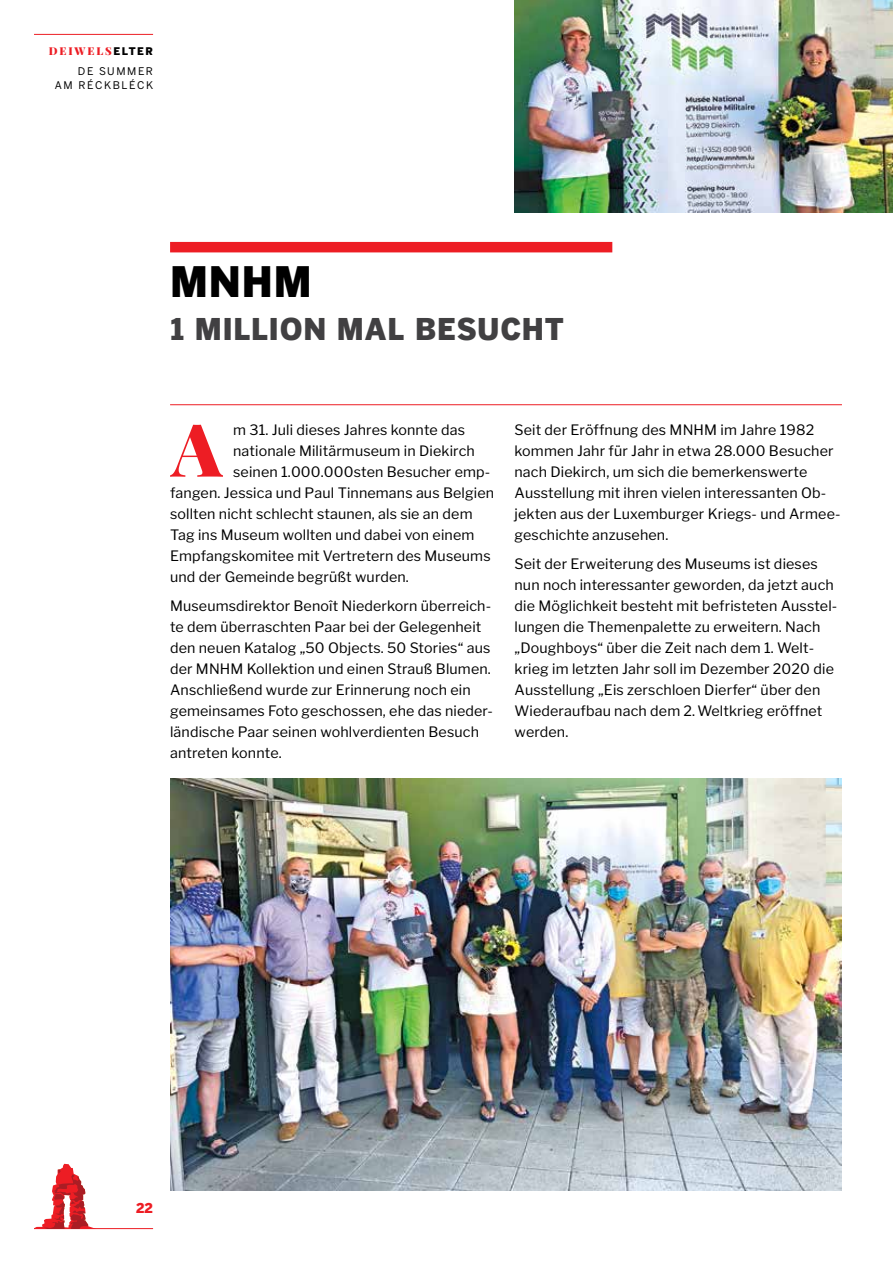
<style>
.page{position:relative;width:893px;height:1263px;background:#fff}
.page>*{position:absolute;margin:0;border:0;box-sizing:border-box;transform-origin:0 0}
.t1{font:900 73.5px "Playfair Display";color:#ed1d24}
.t2{font:900 42px "Benton Gothic";color:#000}
.t3{font:900 30px "Benton Gothic";letter-spacing:.025em;color:#414042}
.t4{font:14.25px/21px "Libre Franklin";letter-spacing:.01em;color:#000}
.t5{font:900 13.5px "Benton Sans";color:#ed1d24}
.t6{font:900 10.8px "Playfair Display";letter-spacing:.17em;color:#ed1d24}
.t7{font:10.5px/13.5px "Benton Sans";letter-spacing:.15em;color:#000;text-align:right}
.s1{font-family:"Benton Sans";font-size:10.5px;color:#000}
</style>
<div class="page">
<hr style="left:34px;top:1228px;width:119px;height:1px;background:#ed1d24">
<hr style="left:34px;top:34px;width:119px;height:1px;background:#ed1d24">
<svg style="left:34px;top:1164px;width:62px;height:65px"></svg>
<img style="left:514px;top:0;width:379px;height:213px">
<img style="left:170px;top:778px;width:672px;height:413px">
<div style="left:170px;top:242px;width:442px;height:10px;background:#ed1d24"></div>
<hr style="left:170px;top:404px;width:672px;height:1px;background:#ed1d24">
<p class="t6" style="left:49px;top:42px;width:106px">DEIWELS<span class="s1">ELTER</span></p>
<p class="t7" style="left:55px;top:65px;width:100px">DE SUMMER<br>AM RÉCKBLÉCK</p>
<h2 class="t2" style="left:170px;top:263px;width:143px">MNHM</h2>
<h3 class="t3" style="left:170px;top:316px;width:396px">1 MILLION MAL BESUCHT</h3>
<h1 class="t1" style="left:172px;top:391px;width:52px">A</h1>
<p class="t4" style="left:233px;top:419px;width:233px">m 31. Juli dieses Jahres konnte das</p>
<p class="t4" style="left:233px;top:440px;width:243px">nationale Militärmuseum in Diekirch</p>
<p class="t4" style="left:233px;top:461px;width:259px">seinen 1.000.000sten Besucher emp-</p>
<p class="t4" style="left:170px;top:482px;width:325px">fangen. Jessica und Paul Tinnemans aus Belgien</p>
<p class="t4" style="left:170px;top:503px;width:304px">sollten nicht schlecht staunen, als sie an dem</p>
<p class="t4" style="left:170px;top:524px;width:306px">Tag ins Museum wollten und dabei von einem</p>
<p class="t4" style="left:170px;top:545px;width:322px">Empfangskomitee mit Vertretern des Museums</p>
<p class="t4" style="left:170px;top:566px;width:240px">und der Gemeinde begrüßt wurden.</p>
<p class="t4" style="left:170px;top:596px;width:324px">Museumsdirektor Benoît Niederkorn überreich&shy;te dem überraschten Paar bei der Gelegenheit den neuen Katalog „50 Objects. 50 Stories“ aus der MNHM Kollektion und einen Strauß Blumen.<br>Anschließend wurde zur Erinnerung noch ein gemeinsames Foto geschossen, ehe das nieder&shy;ländische Paar seinen wohlverdienten Besuch antreten konnte.</p>
<p class="t4" style="left:514px;top:419px;width:327px">Seit der Eröffnung des MNHM im Jahre 1982 kommen Jahr für Jahr in etwa 28.000 Besucher nach Diekirch, um sich die bemerkenswerte Ausstellung mit ihren vielen interessanten Ob&shy;jekten aus der Luxemburger Kriegs- und Armee&shy;geschichte anzusehen.</p>
<p class="t4" style="left:514px;top:554px;width:324px">Seit der Erweiterung des Museums ist dieses nun noch interessanter geworden, da jetzt auch die Möglichkeit besteht mit befristeten Ausstel&shy;lungen die Themenpalette zu erweitern. Nach „Doughboys“ über die Zeit nach dem 1. Welt&shy;krieg im letzten Jahr soll im Dezember 2020 die Ausstellung „Eis zerschloen Dierfer“ über den Wiederaufbau nach dem 2.Weltkrieg eröffnet werden.</p>
<p class="t5" style="left:136px;top:1200px;width:18px">22</p>
</div>
